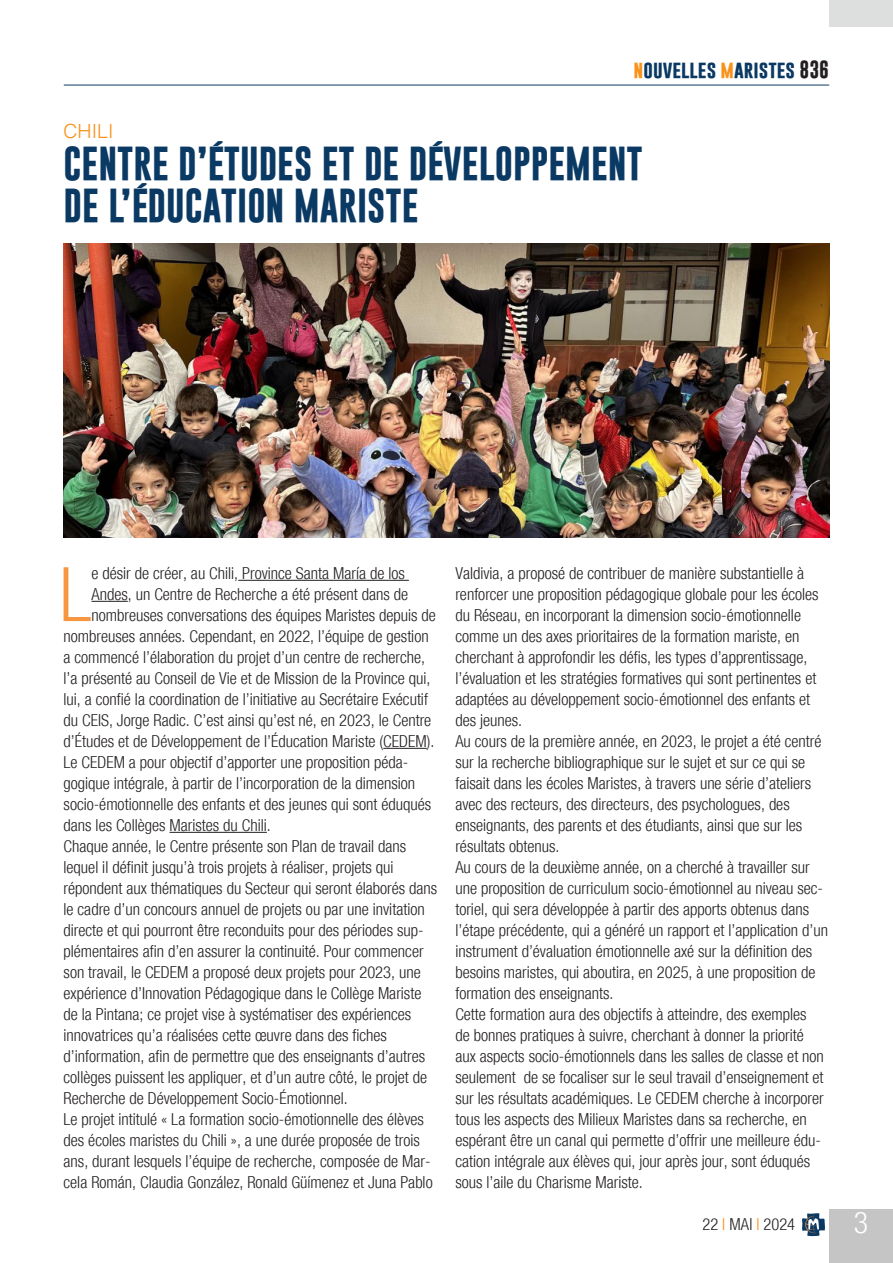
<style>
.page{position:relative;width:893px;height:1263px;background:#fff}
.page>*{position:absolute;margin:0;border:0;box-sizing:border-box;transform-origin:0 0}
.Testo_normal{font:300 condensed 75.3px "Helvetica Neue";color:#f79641}
.Titolo{font:700 34.5px "Gobold";color:#0a3963}
.t1{font:300 condensed 30px "Helvetica Neue";color:#fff}
.Titolo-2{font:300 19.5px "Helvetica";color:#f7931d}
.t2{font:700 18px "Gobold";color:#0a3963}
.Testo_normal-2{font:300 condensed 16.5px/21px "Helvetica Neue";color:#231f20}
.s1{color:#f7931d}
.s2{color:#231f20}
</style>
<div class="page">
<div style="left:829px;top:1209px;width:64px;height:54px;background:#c4c5c4"></div>
<hr style="left:64px;top:85px;width:765px;height:1px;background:#0a3963">
<svg style="left:802px;top:1213px;width:23px;height:23px"></svg>
<div style="left:829px;top:0;width:64px;height:27px;background:#dddede"></div>
<hr style="left:238px;top:580px;width:171px;height:1px;background:#231f20">
<hr style="left:91px;top:601px;width:37px;height:1px;background:#231f20">
<hr style="left:383px;top:748px;width:44px;height:1px;background:#231f20">
<hr style="left:170px;top:832px;width:97px;height:1px;background:#231f20">
<img style="left:64px;top:243px;width:765px;height:294px">
<p class="t2" style="left:634px;top:57px;width:197px"><span class="s1">n</span>ouvelles <span class="s1">m</span>aristes <span class="s2">836</span></p>
<p class="Titolo-2" style="left:64px;top:114px;width:51px">CHILI</p>
<p class="Titolo" style="left:64px;top:141px;width:581px">CENTRE D’ÉTUDES ET DE DÉVELOPPEMENT</p>
<p class="Titolo" style="left:64px;top:183px;width:356px">DE L’ÉDUCATION MARISTE</p>
<p class="Testo_normal" style="left:59px;top:551px;width:34px">L</p>
<p class="Testo_normal-2" style="left:91px;top:563px;width:315px">e désir de créer, au Chili, Province Santa María de los</p>
<p class="Testo_normal-2" style="left:91px;top:584px;width:318px">Andes, un Centre de Recherche a été présent dans de</p>
<p class="Testo_normal-2" style="left:91px;top:605px;width:346px">nombreuses conversations des équipes Maristes depuis de</p>
<p class="Testo_normal-2" style="left:64px;top:626px;width:367px">nombreuses années. Cependant, en 2022, l’équipe de gestion</p>
<p class="Testo_normal-2" style="left:64px;top:647px;width:363px">a commencé l’élaboration du projet d’un centre de recherche,</p>
<p class="Testo_normal-2" style="left:64px;top:668px;width:368px">l’a présenté au Conseil de Vie et de Mission de la Province qui,</p>
<p class="Testo_normal-2" style="left:64px;top:689px;width:366px">lui, a confié la coordination de l’initiative au Secrétaire Exécutif</p>
<p class="Testo_normal-2" style="left:64px;top:710px;width:369px">du CEIS, Jorge Radic. C’est ainsi qu’est né, en 2023, le Centre</p>
<p class="Testo_normal-2" style="left:64px;top:731px;width:372px">d’Études et de Développement de l’Éducation Mariste (CEDEM).</p>
<p class="Testo_normal-2" style="left:64px;top:752px;width:369px">Le CEDEM a pour objectif d’apporter une proposition péda&shy;gogique intégrale, à partir de l’incorporation de la dimension socio-émotionnelle des enfants et des jeunes qui sont éduqués dans les Collèges Maristes du Chili.</p>
<p class="Testo_normal-2" style="left:64px;top:836px;width:375px">Chaque année, le Centre présente son Plan de travail dans lequel il définit jusqu’à trois projets à réaliser, projets qui répondent aux thématiques du Secteur qui seront élaborés dans le cadre d’un concours annuel de projets ou par une invitation directe et qui pourront être reconduits pour des périodes sup&shy;plémentaires afin d’en assurer la continuité. Pour commencer son travail, le CEDEM a proposé deux projets pour 2023, une expérience d’Innovation Pédagogique dans le Collège Mariste de la Pintana; ce projet vise à systématiser des expériences innovatrices qu’a réalisées cette œuvre dans des fiches d’information, afin de permettre que des enseignants d’autres collèges puissent les appliquer, et d’un autre côté, le projet de Recherche de Développement Socio-Émotionnel.</p>
<p class="Testo_normal-2" style="left:64px;top:1109px;width:371px">Le projet intitulé « La formation socio-émotionnelle des élèves des écoles maristes du Chili », a une durée proposée de trois ans, durant lesquels l’équipe de recherche, composée de Mar&shy;cela Román, Claudia González, Ronald Güímenez et Juna Pablo</p>
<p class="Testo_normal-2" style="left:455px;top:563px;width:365px">Valdivia, a proposé de contribuer de manière substantielle à renforcer une proposition pédagogique globale pour les écoles du Réseau, en incorporant la dimension socio-émotionnelle comme un des axes prioritaires de la formation mariste, en cherchant à approfondir les défis, les types d’apprentissage, l’évaluation et les stratégies formatives qui sont pertinentes et adaptées au développement socio-émotionnel des enfants et des jeunes.</p>
<p class="Testo_normal-2" style="left:455px;top:731px;width:368px">Au cours de la première année, en 2023, le projet a été centré sur la recherche bibliographique sur le sujet et sur ce qui se faisait dans les écoles Maristes, à travers une série d’ateliers avec des recteurs, des directeurs, des psychologues, des enseignants, des parents et des étudiants, ainsi que sur les résultats obtenus.</p>
<p class="Testo_normal-2" style="left:455px;top:857px;width:374px">Au cours de la deuxième année, on a cherché à travailler sur une proposition de curriculum socio-émotionnel au niveau sec&shy;toriel, qui sera développée à partir des apports obtenus dans l’étape précédente, qui a généré un rapport et l’application d’un instrument d’évaluation émotionnelle axé sur la définition des besoins maristes, qui aboutira, en 2025, à une proposition de formation des enseignants.</p>
<p class="Testo_normal-2" style="left:455px;top:1004px;width:370px">Cette formation aura des objectifs à atteindre, des exemples de bonnes pratiques à suivre, cherchant à donner la priorité aux aspects socio-émotionnels dans les salles de classe et non seulement de se focaliser sur le seul travail d’enseignement et sur les résultats académiques. Le CEDEM cherche à incorporer tous les aspects des Milieux Maristes dans sa recherche, en espérant être un canal qui permette d’offrir une meilleure édu&shy;cation intégrale aux élèves qui, jour après jour, sont éduqués sous l’aile du Charisme Mariste.</p>
<p class="Testo_normal-2" style="left:702px;top:1214px;width:94px">22 <span class="s1">I</span> MAI <span class="s1">I</span> 2024</p>
<h3 class="t1" style="left:854px;top:1205px;width:16px">3</h3>
</div>
